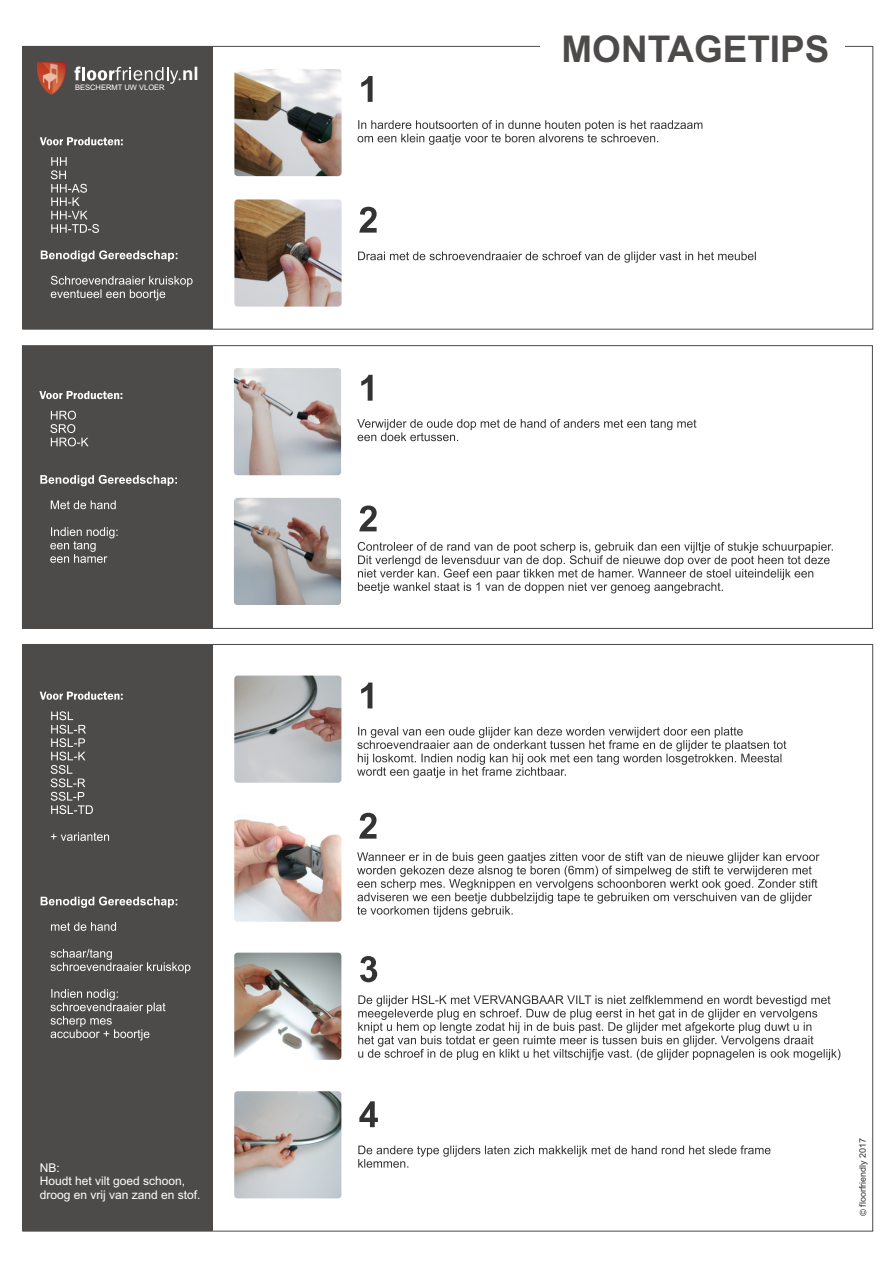
<style>
.page{position:relative;width:893px;height:1263px;background:#fff}
.page>*{position:absolute;margin:0;border:0;box-sizing:border-box;transform-origin:0 0}
.t1{font:700 36.9px "Arial";color:#4d4a4a}
.t2{font:700 18.6px "Arial";color:#fff}
.t3{font:12px/13.4px "Arial";color:#fff}
.t4{font:9px "Arial";color:#333}
.t5{font:7.5px "Arial";color:#fff}
</style>
<div class="page">
<div style="left:23px;top:644px;width:190px;height:587px;background:#4d4a4a"></div>
<svg style="left:234px;top:675px;width:552px;height:108px"></svg>
<svg style="left:234px;top:1091px;width:536px;height:108px"></svg>
<svg style="left:234px;top:812px;width:585px;height:110px"></svg>
<svg style="left:234px;top:952px;width:606px;height:109px"></svg>
<svg style="left:51px;top:711px;width:58px;height:130px"></svg>
<svg style="left:51px;top:922px;width:139px;height:118px"></svg>
<svg style="left:40px;top:692px;width:83px;height:8px"></svg>
<svg style="left:41px;top:896px;width:136px;height:12px"></svg>
<svg style="left:860px;top:1209px;width:6px;height:7px"></svg>
<div style="left:22px;top:346px;width:191px;height:282px;background:#4d4a4a"></div>
<svg style="left:233px;top:368px;width:600px;height:237px"></svg>
<svg style="left:50px;top:411px;width:39px;height:35px"></svg>
<svg style="left:50px;top:500px;width:68px;height:63px"></svg>
<svg style="left:39px;top:391px;width:83px;height:8px"></svg>
<svg style="left:40px;top:475px;width:137px;height:11px"></svg>
<div style="left:23px;top:46px;width:190px;height:283px;background:#4d4a4a"></div>
<svg style="left:234px;top:69px;width:522px;height:238px"></svg>
<svg style="left:51px;top:157px;width:48px;height:76px"></svg>
<svg style="left:51px;top:276px;width:142px;height:24px"></svg>
<svg style="left:40px;top:137px;width:83px;height:8px"></svg>
<svg style="left:41px;top:250px;width:136px;height:12px"></svg>
<svg style="left:75px;top:66px;width:106px;height:18px"></svg>
<svg style="left:37px;top:61px;width:30px;height:34px"></svg>
<p class="t5" style="left:75px;top:84px;width:91px">BESCHERMT UW VLOER</p>
<h2 class="t2" style="left:182px;top:67px;width:18px">nl</h2>
<h1 class="t1" style="left:562px;top:35px;width:269px">MONTAGETIPS</h1>
<p class="t3" style="left:40px;top:1162px;width:162px">NB:<br>Houdt het vilt goed schoon, droog en vrij van zand en stof.</p>
<p class="t4" style="left:859px;top:1207px;width:71px;rotate:-90deg">floorfriendly 2017</p>
</div>
